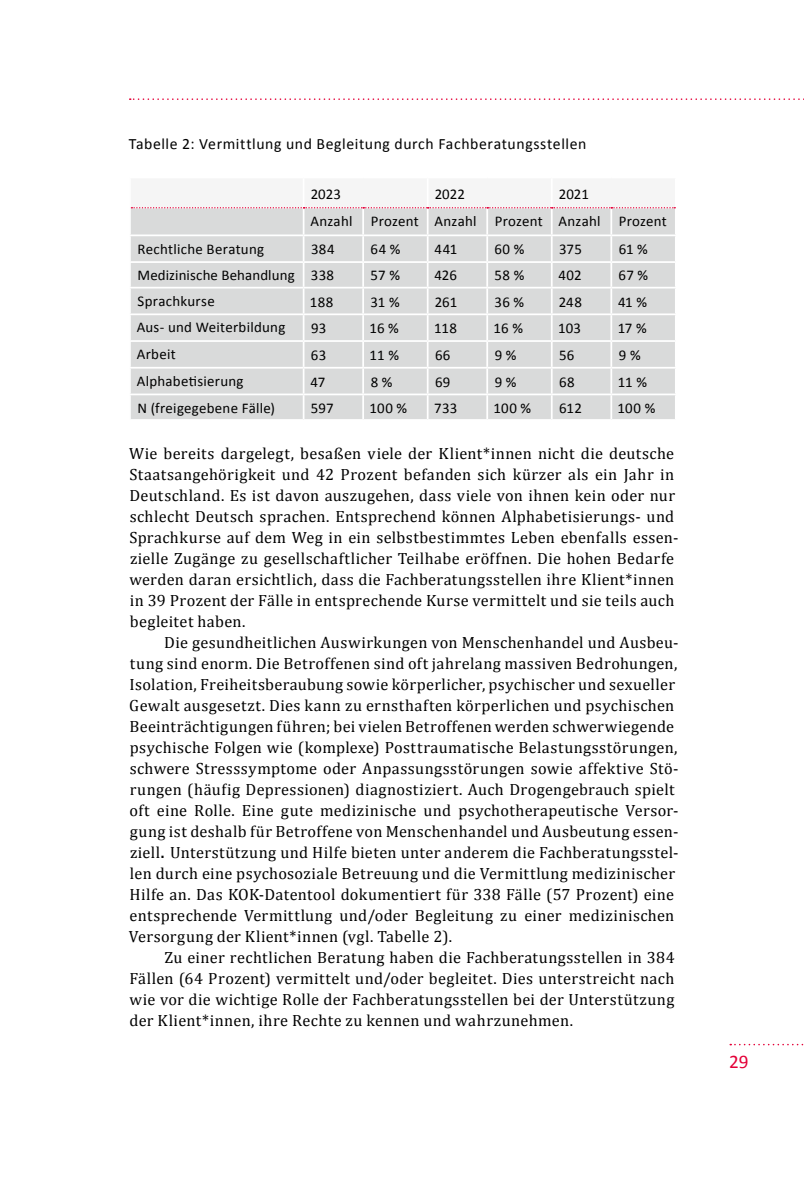
<style>
.page{position:relative;width:804px;height:1191px;background:#fff}
.page>*{position:absolute;margin:0;border:0;box-sizing:border-box;transform-origin:0 0}
.t1{font:19.25px "Calibri";color:#e40038}
.t2{font:16.28px/21px "Cambria";letter-spacing:.02em;color:#000}
.t3{font:15.75px "Calibri";letter-spacing:.035em;color:#000}
.t4{font:14.88px/26.8px "Calibri";letter-spacing:.015em;color:#000}
.s1{font-size:21px}
</style>
<div class="page">
<svg style="left:730px;top:1043px;width:74px;height:2px"></svg>
<svg style="left:130px;top:98px;width:674px;height:2px"></svg>
<svg style="left:130px;top:207px;width:546px;height:212px;background:#dcdcdc"></svg>
<p class="t3" style="left:129px;top:134px;width:459px">Tabelle 2: Vermittlung und Begleitung durch Fachberatungsstellen</p>
<p class="t4" style="left:311px;top:181px;width:32px">2023</p>
<p class="t4" style="left:435px;top:181px;width:32px">2022</p>
<p class="t4" style="left:310px;top:181px;width:358px;text-indent:248px">2021<br>Anzahl Prozent Anzahl Prozent Anzahl Prozent</p>
<p class="t4" style="left:137px;top:235px;width:128px">Rechtliche Beratung</p>
<p class="t4" style="left:311px;top:236px;width:25px">384</p>
<p class="t4" style="left:370px;top:236px;width:31px">64 %</p>
<p class="t4" style="left:434px;top:236px;width:25px">441</p>
<p class="t4" style="left:494px;top:236px;width:31px">60 %</p>
<p class="t4" style="left:559px;top:236px;width:24px">375</p>
<p class="t4" style="left:618px;top:236px;width:31px">61 %</p>
<p class="t4" style="left:137px;top:262px;width:198px">Medizinische Behandlung 338</p>
<p class="t4" style="left:370px;top:262px;width:31px">57 %</p>
<p class="t4" style="left:434px;top:262px;width:24px">426</p>
<p class="t4" style="left:494px;top:262px;width:31px">58 %</p>
<p class="t4" style="left:558px;top:262px;width:25px">402</p>
<p class="t4" style="left:618px;top:262px;width:31px">67 %</p>
<p class="t4" style="left:137px;top:287px;width:79px">Sprachkurse</p>
<p class="t4" style="left:310px;top:288px;width:25px">188</p>
<p class="t4" style="left:370px;top:288px;width:31px">31 %</p>
<p class="t4" style="left:435px;top:288px;width:24px">261</p>
<p class="t4" style="left:494px;top:288px;width:31px">36 %</p>
<p class="t4" style="left:559px;top:288px;width:25px">248</p>
<p class="t4" style="left:618px;top:288px;width:31px">41 %</p>
<p class="t4" style="left:137px;top:314px;width:150px">Aus- und Weiterbildung</p>
<p class="t4" style="left:311px;top:315px;width:17px">93</p>
<p class="t4" style="left:369px;top:315px;width:31px">16 %</p>
<p class="t4" style="left:434px;top:315px;width:24px">118</p>
<p class="t4" style="left:493px;top:315px;width:31px">16 %</p>
<p class="t4" style="left:558px;top:315px;width:24px">103</p>
<p class="t4" style="left:617px;top:315px;width:31px">17 %</p>
<p class="t4" style="left:137px;top:341px;width:41px">Arbeit</p>
<p class="t4" style="left:311px;top:342px;width:17px">63</p>
<p class="t4" style="left:369px;top:342px;width:31px">11 %</p>
<p class="t4" style="left:435px;top:342px;width:17px">66</p>
<p class="t4" style="left:495px;top:342px;width:23px">9 %</p>
<p class="t4" style="left:559px;top:342px;width:17px">56</p>
<p class="t4" style="left:619px;top:342px;width:23px">9 %</p>
<p class="t4" style="left:137px;top:367px;width:108px">Alphabetisierung</p>
<p class="t4" style="left:310px;top:368px;width:16px">47</p>
<p class="t4" style="left:371px;top:368px;width:23px">8 %</p>
<p class="t4" style="left:435px;top:368px;width:17px">69</p>
<p class="t4" style="left:495px;top:368px;width:23px">9 %</p>
<p class="t4" style="left:559px;top:368px;width:17px">68</p>
<p class="t4" style="left:617px;top:368px;width:31px">11 %</p>
<p class="t4" style="left:137px;top:394px;width:139px">N (freigegebene Fälle)</p>
<p class="t4" style="left:311px;top:394px;width:24px">597</p>
<p class="t4" style="left:369px;top:394px;width:39px">100 %</p>
<p class="t4" style="left:434px;top:394px;width:25px">733</p>
<p class="t4" style="left:493px;top:394px;width:39px">100 %</p>
<p class="t4" style="left:559px;top:394px;width:24px">612</p>
<p class="t4" style="left:617px;top:394px;width:39px">100 %</p>
<p class="t2" style="left:129px;top:442px;width:551px">Wie bereits dargelegt, besaßen viele der Klient*innen nicht die deutsche Staatsangehörigkeit und 42 Prozent befanden sich kürzer als ein Jahr in Deutschland. Es ist davon auszugehen, dass viele von ihnen kein oder nur schlecht Deutsch sprachen. Entsprechend können Alphabetisierungs- und Sprachkurse auf dem Weg in ein selbstbestimmtes Leben ebenfalls essen&shy;zielle Zugänge zu gesellschaftlicher Teilhabe eröffnen. Die hohen Bedarfe werden daran ersichtlich, dass die Fachberatungsstellen ihre Klient*innen in 39 Prozent der Fälle in entsprechende Kurse vermittelt und sie teils auch begleitet haben.</p>
<p class="t2" style="left:129px;top:631px;width:551px;text-indent:35px">Die gesundheitlichen Auswirkungen von Menschenhandel und Ausbeu&shy;tung sind enorm. Die Betroffenen sind oft jahrelang massiven Bedrohungen, Isolation, Freiheitsberaubung sowie körperlicher, psychischer und sexueller Gewalt ausgesetzt. Dies kann zu ernsthaften körperlichen und psychischen Beeinträchtigungen führen; bei vielen Betroffenen werden schwerwiegende psychische Folgen wie (komplexe) Posttraumatische Belastungsstörungen, schwere Stresssymptome oder Anpassungsstörungen sowie affektive Stö&shy;rungen (häufig Depressionen) diagnostiziert. Auch Drogengebrauch spielt oft eine Rolle. Eine gute medizinische und psychotherapeutische Versor&shy;gung ist deshalb für Betroffene von Menschenhandel und Ausbeutung essen&shy;ziell<span class="s1">.</span> Unterstützung und Hilfe bieten unter anderem die Fachberatungsstel&shy;len durch eine psychosoziale Betreuung und die Vermittlung medizinischer Hilfe an. Das KOK-Datentool dokumentiert für 338 Fälle (57 Prozent) eine entsprechende Vermittlung und/oder Begleitung zu einer medizinischen Versorgung der Klient*innen (vgl. Tabelle 2).</p>
<p class="t2" style="left:129px;top:946px;width:547px;text-align:justify;text-indent:35px">Zu einer rechtlichen Beratung haben die Fachberatungsstellen in 384<br>Fällen (64 Prozent) vermittelt und/oder begleitet. Dies unterstreicht nach wie vor die wichtige Rolle der Fachberatungsstellen bei der Unterstützung der Klient*innen, ihre Rechte zu kennen und wahrzunehmen.</p>
<p class="t1" style="left:729px;top:1049px;width:21px">29</p>
</div>
